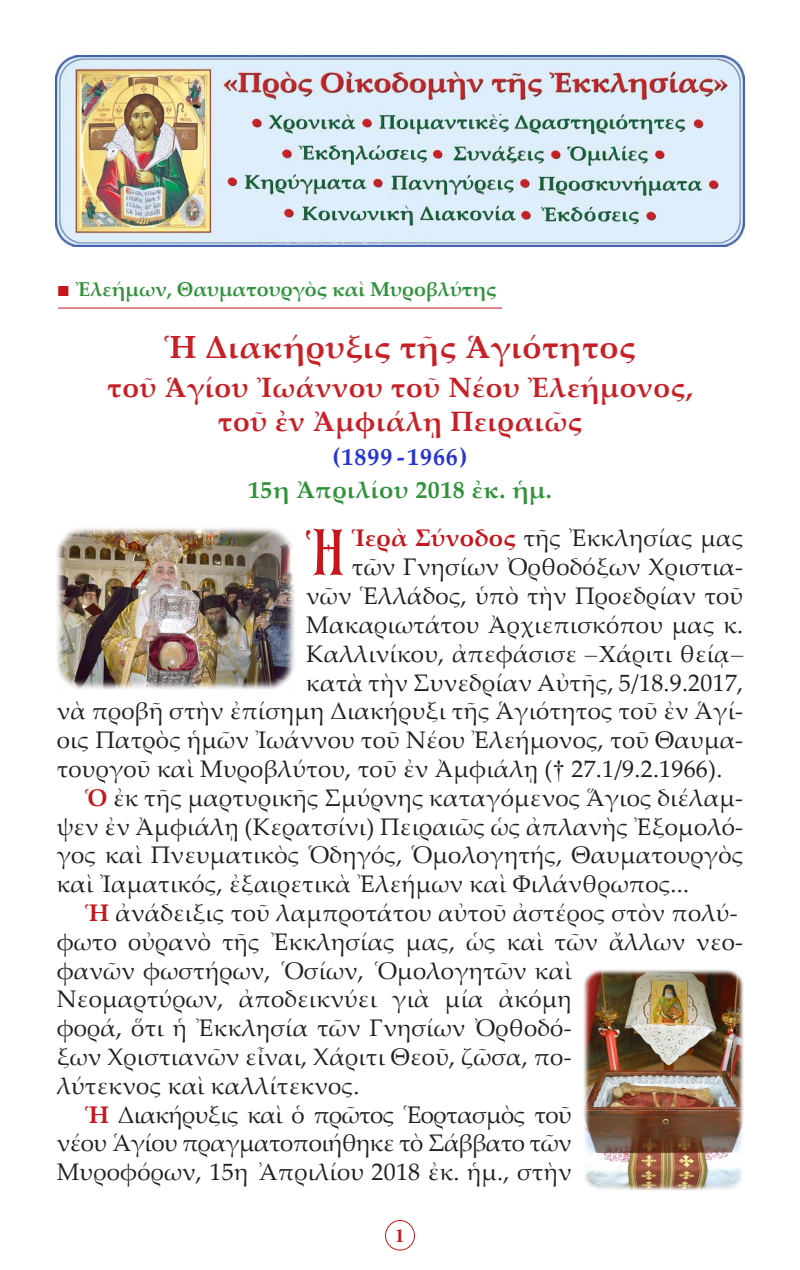
<style>
.page{position:relative;width:800px;height:1270px;background:#fff}
.page>*{position:absolute;margin:0;border:0;box-sizing:border-box;transform-origin:0 0}
.t1{font:48.8px "BYZIMAK";color:#c4161c;scale:.92 1}
.t2{font:700 32px "Palatino Linotype";letter-spacing:.02em;color:#c72026}
.t3{font:700 28px "Palatino Linotype";letter-spacing:.02em;color:#c72026}
.t4{font:24px/28.8px "Palatino Linotype";letter-spacing:.01em;color:#231f20;text-align:justify}
.t5{font:700 24px "Palatino Linotype";letter-spacing:.02em;color:#31923c}
.t6{font:700 24px "Palatino Linotype";letter-spacing:.04em;color:#2534d0}
.t7{font:700 20px "Palatino Linotype";color:#31923c}
.t8{font:700 20px "Minion Pro";color:#c4161c}
.s1{font-family:"Times New Roman";font-weight:400;font-size:22px;color:#c4161c}
.s2{font-size:65px}
.s3{font-weight:700;color:#c4161c}
.s4{font-family:"CTOS New Times Roman Test 1"}
</style>
<div class="page">
<hr style="left:58px;top:308px;width:444px;height:1px;background:#c4161c">
<img style="left:56px;top:56px;width:688px;height:191px">
<div style="left:385px;top:1220px;width:30px;height:30px;border:1px solid #c4161c;border-radius:50%"></div>
<img style="left:57px;top:528px;width:238px;height:161px">
<img style="left:583px;top:969px;width:160px;height:222px">
<p class="t7" style="left:57px;top:275px;width:441px"><span class="s1">■</span> Ἐλεήμων, Θαυματουργὸς καὶ Μυροβλύτης</p>
<p class="t2" style="left:164px;top:324px;width:473px">Ἡ Διακήρυξις τῆς Ἁγιότητος</p>
<p class="t3" style="left:107px;top:367px;width:587px">τοῦ Ἁγίου Ἰωάννου τοῦ Νέου Ἐλεήμονος,</p>
<p class="t3" style="left:218px;top:401px;width:366px">τοῦ ἐν Ἀμφιάλῃ Πειραιῶς</p>
<p class="t6" style="left:333px;top:440px;width:136px">(1899 -1966)</p>
<p class="t5" style="left:248px;top:473px;width:305px">15η Ἀπριλίου 2018 ἐκ. ἡμ.</p>
<p class="t1" style="left:301px;top:519px;width:48px">῾<span class="s2">Η</span></p>
<p class="t4" style="left:352px;top:523px;width:393px"><span class="s3">Ἱερὰ Σύνοδος</span> τῆς Ἐκκλησίας μας</p>
<p class="t4" style="left:352px;top:552px;width:393px">τῶν Γνησίων Ὀρθοδόξων Χριστια-</p>
<p class="t4" style="left:306px;top:581px;width:438px">νῶν Ἑλλάδος, ὑπὸ τὴν Προεδρίαν τοῦ</p>
<p class="t4" style="left:306px;top:609px;width:438px">Μακαριωτάτου Ἀρχιεπισκόπου μας κ.</p>
<p class="t4" style="left:306px;top:638px;width:439px">Καλλινίκου, ἀπεφάσισε <span class="s4">–Χ</span>άριτι θείᾳ<span class="s4">–</span></p>
<p class="t4" style="left:306px;top:667px;width:438px">κατὰ τὴν Συνεδρίαν Αὐτῆς, 5/18.9.2017,</p>
<p class="t4" style="left:57px;top:696px;width:688px">νὰ προβῆ στὴν ἐπίσημη Διακήρυξι τῆς Ἁγιότητος τοῦ ἐν Ἁγί-</p>
<p class="t4" style="left:57px;top:725px;width:688px">οις Πατρὸς ἡμῶν Ἰωάννου τοῦ Νέου Ἐλεήμονος, τοῦ Θαυμα-</p>
<p class="t4" style="left:57px;top:753px;width:667px">τουργοῦ καὶ Μυροβλύτου, τοῦ ἐν Ἀμφιάλῃ (<span class="s4">†</span> 27.1/9.2.1966).</p>
<p class="t4" style="left:57px;top:782px;width:688px;text-indent:28px"><span class="s3">Ὁ</span> ἐκ τῆς μαρτυρικῆς Σμύρνης καταγόμενος Ἅγιος διέλαμ&shy;ψεν ἐν Ἀμφιάλῃ (Κερατσίνι) Πειραιῶς ὡς ἀπλανὴς Ἐξομολό&shy;γος καὶ Πνευματικὸς Ὁδηγός, Ὁμολογητής, Θαυματουργὸς καὶ Ἰαματικός, ἐξαιρετικὰ Ἐλεήμων καὶ Φιλάνθρωπος...</p>
<p class="t4" style="left:85px;top:897px;width:654px"><span class="s3">Ἡ</span> ἀνάδειξις τοῦ λαμπροτάτου αὐτοῦ ἀστέρος στὸν πολύ-</p>
<p class="t4" style="left:57px;top:926px;width:688px;text-align:left">φωτο οὐρανὸ τῆς Ἐκκλησίας μας, ὡς καὶ τῶν ἄλλων νεο&shy;φανῶν φωστήρων, ῾Οσίων, ῾Ομολογητῶν καὶ Νεομαρτύρων, ἀποδεικνύει γιὰ μία ἀκόμη<br>φορά, ὅτι ἡ Ἐκκλησία τῶν Γνησίων Ὀρθοδό-<br>ξων Χριστιανῶν εἶναι, Χάριτι Θεοῦ, ζῶσα, πο-<br>λύτεκνος καὶ καλλίτεκνος.</p>
<p class="t4" style="left:57px;top:1099px;width:516px;text-indent:28px"><span class="s3">Ἡ</span> Διακήρυξις καὶ ὁ πρῶτος Ἑορτασμὸς τοῦ νέου ῾Αγίου πραγματοποιήθηκε τὸ Σάββατο τῶν Μυροφόρων, 15η ᾿Απριλίου 2018 ἐκ. ἡμ., στὴν</p>
<p class="t8" style="left:395px;top:1221px;width:11px">1</p>
</div>
